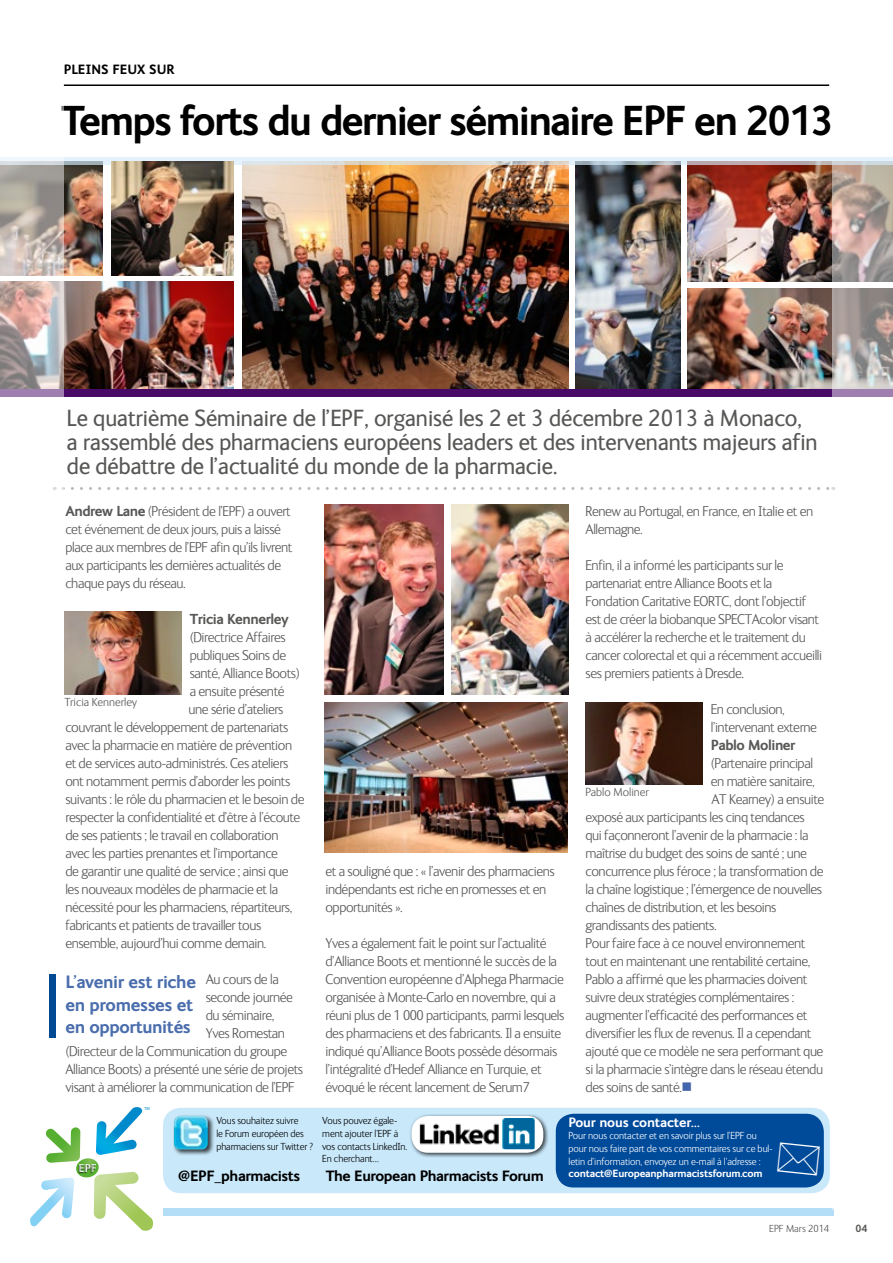
<style>
.page{position:relative;width:893px;height:1263px;background:#fff}
.page>*{position:absolute;margin:0;border:0;box-sizing:border-box;transform-origin:0 0}
.t1{font:700 42px "FS Ingrid";letter-spacing:-.04em;color:#000}
.t2{font:24px/24px "FS Ingrid";color:#575756}
.t3{font:700 18px/22.5px "FS Ingrid";letter-spacing:-.02em;color:#4a6dad}
.t4{font:700 15px "FS Ingrid";letter-spacing:-.03em;color:#000}
.t5{font:300 14.55px/18px "FS Ingrid";letter-spacing:-.03em;color:#575756}
.t6{font:700 14.55px "FS Ingrid";letter-spacing:-.03em;color:#575756}
.t7{font:700 13.5px "FS Ingrid";letter-spacing:-.01em;color:#fff}
.t8{font:700 13.5px "FS Ingrid";color:#000}
.t9{font:300 12px "FS Ingrid";color:#575756}
.t10{font:300 10.5px/12.6px "FS Ingrid";letter-spacing:-.01em;color:#fff}
.t11{font:300 10.5px/12.6px "FS Ingrid";letter-spacing:-.01em;color:#000}
.t12{font:300 10.5px/12.6px "FS Ingrid";letter-spacing:-.01em;color:#000;scale:.96 1}
.t13{font:700 10.5px "FS Ingrid";letter-spacing:-.02em;color:#fff}
.t14{font:300 10.5px "FS Ingrid";color:#575756}
.t15{font:700 10.5px "FS Ingrid";color:#575756}
.t16{font:4.05px "Frutiger LT Std";color:#008bcb;scale:.89 1}
.s1{font-weight:700}
.s2{color:#4366ad}
</style>
<div class="page">
<img style="left:576px;top:164px;width:104px;height:225px">
<img style="left:688px;top:289px;width:145px;height:100px">
<img style="left:688px;top:164px;width:145px;height:118px">
<hr style="left:64px;top:84px;width:765px;height:2px;background:#000">
<div style="left:163px;top:1108px;width:667px;height:85px;background:#c9e9fb;border-radius:18px"></div>
<div style="left:163px;top:1208px;width:670px;height:7px;background:#b4ddf7"></div>
<svg style="left:64px;top:487px;width:769px;height:3px"></svg>
<img style="left:325px;top:504px;width:119px;height:190px">
<img style="left:64px;top:164px;width:38px;height:111px">
<img style="left:64px;top:282px;width:170px;height:107px">
<img style="left:242px;top:164px;width:326px;height:225px">
<img style="left:325px;top:703px;width:242px;height:150px">
<img style="left:64px;top:611px;width:117px;height:83px">
<div style="left:0;top:389px;width:892px;height:8px;background:#470a67"></div>
<svg style="left:833px;top:164px;width:60px;height:1046px"></svg>
<svg style="left:64px;top:157px;width:829px;height:7px;background:#d6dfe4"></svg>
<svg style="left:0;top:84px;width:64px;height:954px"></svg>
<img style="left:585px;top:703px;width:117px;height:81px">
<svg style="left:30px;top:1107px;width:123px;height:124px"></svg>
<div style="left:173px;top:1114px;width:41px;height:42px;background:#000;opacity:.75"></div>
<img style="left:174px;top:1116px;width:34px;height:33px">
<div style="left:409px;top:1114px;width:139px;height:44px;background:#000;opacity:.75"></div>
<div style="left:412px;top:1116px;width:131px;height:37px;background:#fff;border-radius:16px"></div>
<img style="left:419px;top:1118px;width:116px;height:31px">
<div style="left:556px;top:1114px;width:268px;height:73px;background:#004a9a;border-radius:18px"></div>
<img style="left:451px;top:504px;width:117px;height:190px">
<img style="left:111px;top:162px;width:123px;height:113px">
<div style="left:50px;top:974px;width:6px;height:63px;background:#004a93"></div>
<p class="t8" style="left:64px;top:61px;width:112px">PLEINS FEUX SUR</p>
<h1 class="t1" style="left:61px;top:97px;width:774px">Temps forts du dernier séminaire EPF en 2013</h1>
<h2 class="t2" style="left:67px;top:407px;width:752px">Le quatrième Séminaire de l’EPF, organisé les 2 et 3 décembre 2013 à Monaco, a rassemblé des pharmaciens européens leaders et des intervenants majeurs afin de débattre de l’actualité du monde de la pharmacie.</h2>
<p class="t5" style="left:65px;top:503px;width:229px"><span class="s1">Andrew Lane</span> (Président de l’EPF) a ouvert cet événement de deux jours, puis a laissé place aux membres de l’EPF afin qu’ils livrent aux participants les dernières actualités de chaque pays du réseau.</p>
<p class="t6" style="left:190px;top:611px;width:101px">Tricia Kennerley</p>
<p class="t5" style="left:190px;top:628px;width:98px">(Directrice Affaires</p>
<p class="t5" style="left:190px;top:646px;width:98px">publiques Soins de</p>
<p class="t5" style="left:190px;top:664px;width:112px">santé, Alliance Boots)</p>
<p class="t5" style="left:190px;top:682px;width:96px">a ensuite présenté</p>
<p class="t5" style="left:189px;top:700px;width:96px">une série d’ateliers</p>
<p class="t5" style="left:65px;top:718px;width:224px">couvrant le développement de partenariats</p>
<p class="t5" style="left:65px;top:736px;width:228px">avec la pharmacie en matière de prévention</p>
<p class="t5" style="left:65px;top:754px;width:224px">et de services auto-administrés. Ces ateliers</p>
<p class="t5" style="left:65px;top:772px;width:226px">ont notamment permis d’aborder les points</p>
<p class="t5" style="left:65px;top:790px;width:241px">suivants : le rôle du pharmacien et le besoin de</p>
<p class="t5" style="left:65px;top:808px;width:237px">respecter la confidentialité et d’être à l’écoute</p>
<p class="t5" style="left:65px;top:826px;width:215px">de ses patients ; le travail en collaboration</p>
<p class="t5" style="left:65px;top:844px;width:214px">avec les parties prenantes et l’importance</p>
<p class="t5" style="left:65px;top:862px;width:225px">de garantir une qualité de service ; ainsi que</p>
<p class="t5" style="left:65px;top:880px;width:214px">les nouveaux modèles de pharmacie et la</p>
<p class="t5" style="left:65px;top:898px;width:229px">nécessité pour les pharmaciens, répartiteurs,</p>
<p class="t5" style="left:65px;top:916px;width:197px">fabricants et patients de travailler tous</p>
<p class="t5" style="left:65px;top:934px;width:203px">ensemble, aujourd’hui comme demain.</p>
<p class="t5" style="left:206px;top:970px;width:75px">Au cours de la</p>
<p class="t5" style="left:206px;top:988px;width:89px">seconde journée</p>
<p class="t5" style="left:206px;top:1006px;width:70px">du séminaire,</p>
<p class="t5" style="left:206px;top:1024px;width:81px">Yves Romestan</p>
<p class="t5" style="left:65px;top:1042px;width:224px">(Directeur de la Communication du groupe</p>
<p class="t5" style="left:65px;top:1060px;width:239px">Alliance Boots) a présenté une série de projets</p>
<p class="t5" style="left:65px;top:1078px;width:231px">visant à améliorer la communication de l’EPF</p>
<p class="t9" style="left:64px;top:696px;width:74px">Tricia Kennerley</p>
<p class="t3" style="left:66px;top:971px;width:132px">L’avenir est riche en promesses et en opportunités</p>
<p class="t16" style="left:144px;top:1106px;width:8px">TM</p>
<p class="t5" style="left:325px;top:862px;width:231px">et a souligné que : « l’avenir des pharmaciens indépendants est riche en promesses et en opportunités ».</p>
<p class="t5" style="left:325px;top:934px;width:240px">Yves a également fait le point sur l’actualité d’Alliance Boots et mentionné le succès de la Convention européenne d’Alphega Pharmacie organisée à Monte-Carlo en novembre, qui a réuni plus de 1 000 participants, parmi lesquels des pharmaciens et des fabricants. Il a ensuite indiqué qu’Alliance Boots possède désormais l’intégralité d’Hedef Alliance en Turquie, et évoqué le récent lancement de Serum7</p>
<p class="t5" style="left:585px;top:502px;width:229px">Renew au Portugal, en France, en Italie et en<br>Allemagne.</p>
<p class="t5" style="left:585px;top:556px;width:238px">Enfin, il a informé les participants sur le partenariat entre Alliance Boots et la Fondation Caritative EORTC, dont l’objectif est de créer la biobanque SPECTAcolor visant à accélérer la recherche et le traitement du cancer colorectal et qui a récemment accueilli ses premiers patients à Dresde.</p>
<p class="t5" style="left:711px;top:700px;width:108px">En conclusion, l’intervenant externe</p>
<p class="t6" style="left:711px;top:737px;width:86px">Pablo Moliner</p>
<p class="t5" style="left:711px;top:754px;width:104px">(Partenaire principal</p>
<p class="t5" style="left:711px;top:772px;width:106px">en matière sanitaire,</p>
<p class="t5" style="left:711px;top:790px;width:114px">AT Kearney) a ensuite</p>
<p class="t5" style="left:585px;top:808px;width:221px">exposé aux participants les cinq tendances</p>
<p class="t5" style="left:585px;top:826px;width:225px">qui façonneront l’avenir de la pharmacie : la</p>
<p class="t5" style="left:585px;top:844px;width:223px">maîtrise du budget des soins de santé ; une</p>
<p class="t5" style="left:585px;top:862px;width:240px">concurrence plus féroce ; la transformation de</p>
<p class="t5" style="left:585px;top:880px;width:238px">la chaîne logistique ; l’émergence de nouvelles</p>
<p class="t5" style="left:585px;top:898px;width:192px">chaînes de distribution, et les besoins</p>
<p class="t5" style="left:585px;top:916px;width:133px">grandissants des patients.</p>
<p class="t5" style="left:585px;top:934px;width:221px">Pour faire face à ce nouvel environnement</p>
<p class="t5" style="left:585px;top:952px;width:226px">tout en maintenant une rentabilité certaine,</p>
<p class="t5" style="left:585px;top:970px;width:223px">Pablo a affirmé que les pharmacies doivent</p>
<p class="t5" style="left:585px;top:988px;width:210px">suivre deux stratégies complémentaires :</p>
<p class="t5" style="left:585px;top:1006px;width:223px">augmenter l’efficacité des performances et</p>
<p class="t5" style="left:585px;top:1024px;width:227px">diversifier les flux de revenus. Il a cependant</p>
<p class="t5" style="left:585px;top:1042px;width:239px">ajouté que ce modèle ne sera performant que</p>
<p class="t5" style="left:585px;top:1060px;width:239px">si la pharmacie s’intègre dans le réseau étendu</p>
<p class="t5" style="left:585px;top:1078px;width:108px">des soins de santé.<span class="s2">■</span></p>
<p class="t9" style="left:585px;top:786px;width:65px">Pablo Moliner</p>
<p class="t12" style="left:216px;top:1115px;width:102px">Vous souhaitez suivre<br>le Forum européen des pharmaciens sur Twitter ?</p>
<p class="t4" style="left:178px;top:1167px;width:123px">@EPF_pharmacists</p>
<p class="t4" style="left:326px;top:1167px;width:220px">The European Pharmacists Forum</p>
<p class="t11" style="left:322px;top:1115px;width:87px">Vous pouvez égale&shy;ment ajouter l’EPF à vos contacts LinkedIn.<br>En cherchant…</p>
<p class="t7" style="left:568px;top:1114px;width:133px">Pour nous contacter…</p>
<p class="t10" style="left:568px;top:1130px;width:206px">Pour nous contacter et en savoir plus sur l’EPF ou pour nous faire part de vos commentaires sur ce bul&shy;letin d’information, envoyez un e-mail à l’adresse :</p>
<p class="t13" style="left:568px;top:1168px;width:196px">contact@Europeanpharmacistsforum.com</p>
<p class="t14" style="left:769px;top:1223px;width:61px">EPF Mars 2014</p>
<p class="t15" style="left:855px;top:1223px;width:13px">04</p>
</div>
